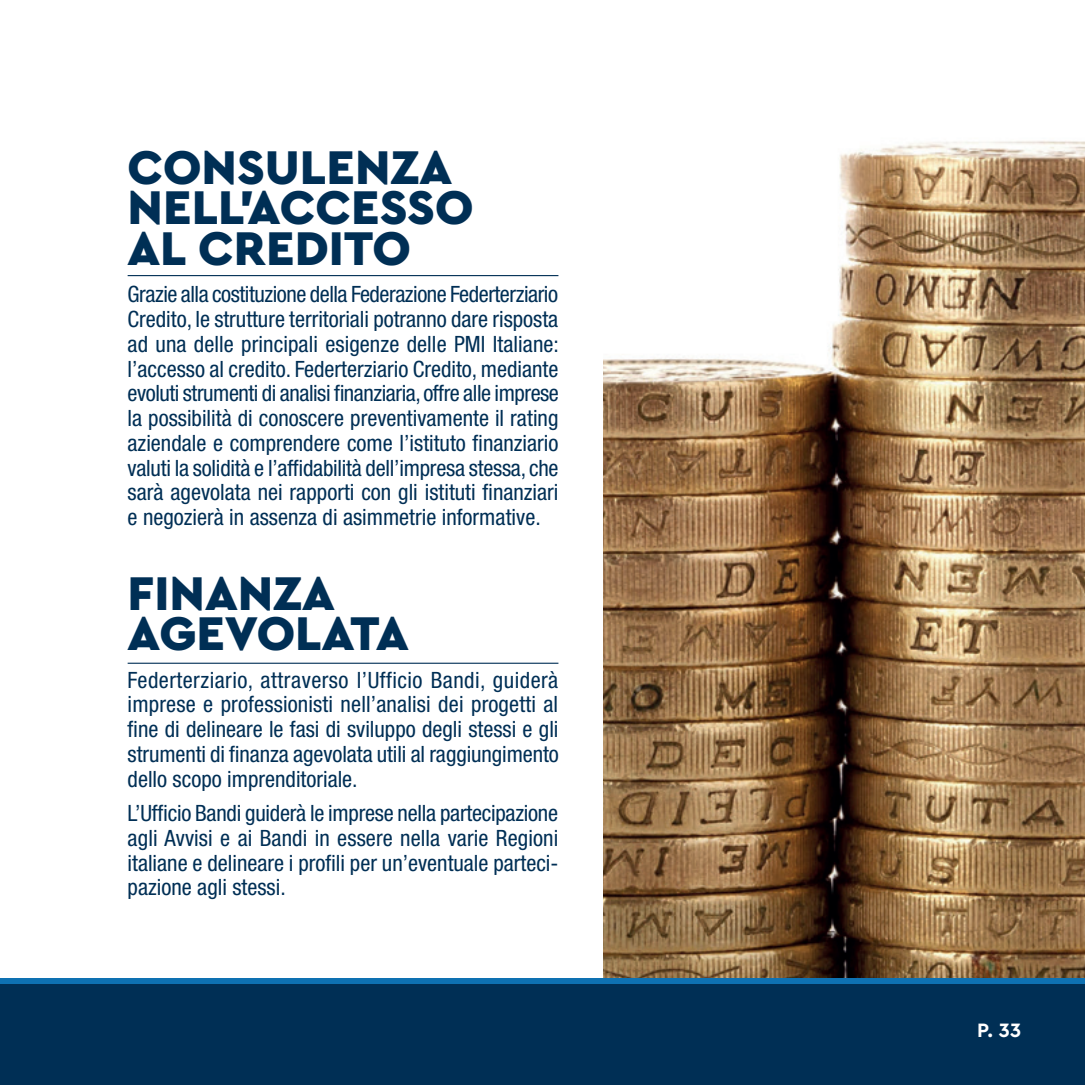
<style>
.page{position:relative;width:1085px;height:1085px;background:#fff}
.page>*{position:absolute;margin:0;border:0;box-sizing:border-box;transform-origin:0 0}
.Titolo_Blu{font:900 49.5px/40.5px "Cera Pro";color:#002f55}
.Testo_Blu{font:condensed 22.5px/24.8px "Helvetica Neue LT Std";color:#002f55;text-align:justify}
.t1{font:700 20.25px "Cera Pro";color:#fff}
</style>
<div class="page">
<div style="left:0;top:977px;width:1084px;height:107px;background:#002f55"></div>
<div style="left:0;top:977px;width:1084px;height:5px;background:#0e71b2"></div>
<hr style="left:128px;top:275px;width:430px;height:1px;background:#002f55">
<hr style="left:128px;top:662px;width:430px;height:1px;background:#002f55">
<img style="left:603px;top:140px;width:481px;height:837px">
<p class="Titolo_Blu" style="left:128px;top:145px;width:347px">CONSULENZA<br>NELL’ACCESSO<br>AL CREDITO</p>
<p class="Testo_Blu" style="left:128px;top:282px;width:433px">Grazie alla costituzione della Federazione Federterziario Credito, le strutture territoriali potranno dare risposta ad una delle principali esigenze delle PMI Italiane: l’accesso al credito. Federterziario Credito, mediante evoluti strumenti di analisi finanziaria, offre alle imprese la possibilità di conoscere preventivamente il rating aziendale e comprendere come l’istituto finanziario valuti la solidità e l’affidabilità dell’impresa stessa, che sarà agevolata nei rapporti con gli istituti finanziari e negozierà in assenza di asimmetrie informative.</p>
<p class="Titolo_Blu" style="left:128px;top:570px;width:282px">FINANZA<br>AGEVOLATA</p>
<p class="Testo_Blu" style="left:128px;top:667px;width:432px">Federterziario, attraverso l’Ufficio Bandi, guiderà imprese e professionisti nell’analisi dei progetti al fine di delineare le fasi di sviluppo degli stessi e gli strumenti di finanza agevolata utili al raggiungimento dello scopo imprenditoriale.</p>
<p class="Testo_Blu" style="left:128px;top:800px;width:432px">L’Ufficio Bandi guiderà le imprese nella partecipazione agli Avvisi e ai Bandi in essere nella varie Regioni italiane e delineare i profili per un’eventuale parteci&shy;pazione agli stessi.</p>
<p class="t1" style="left:976px;top:1016px;width:46px">P. 33</p>
</div>
